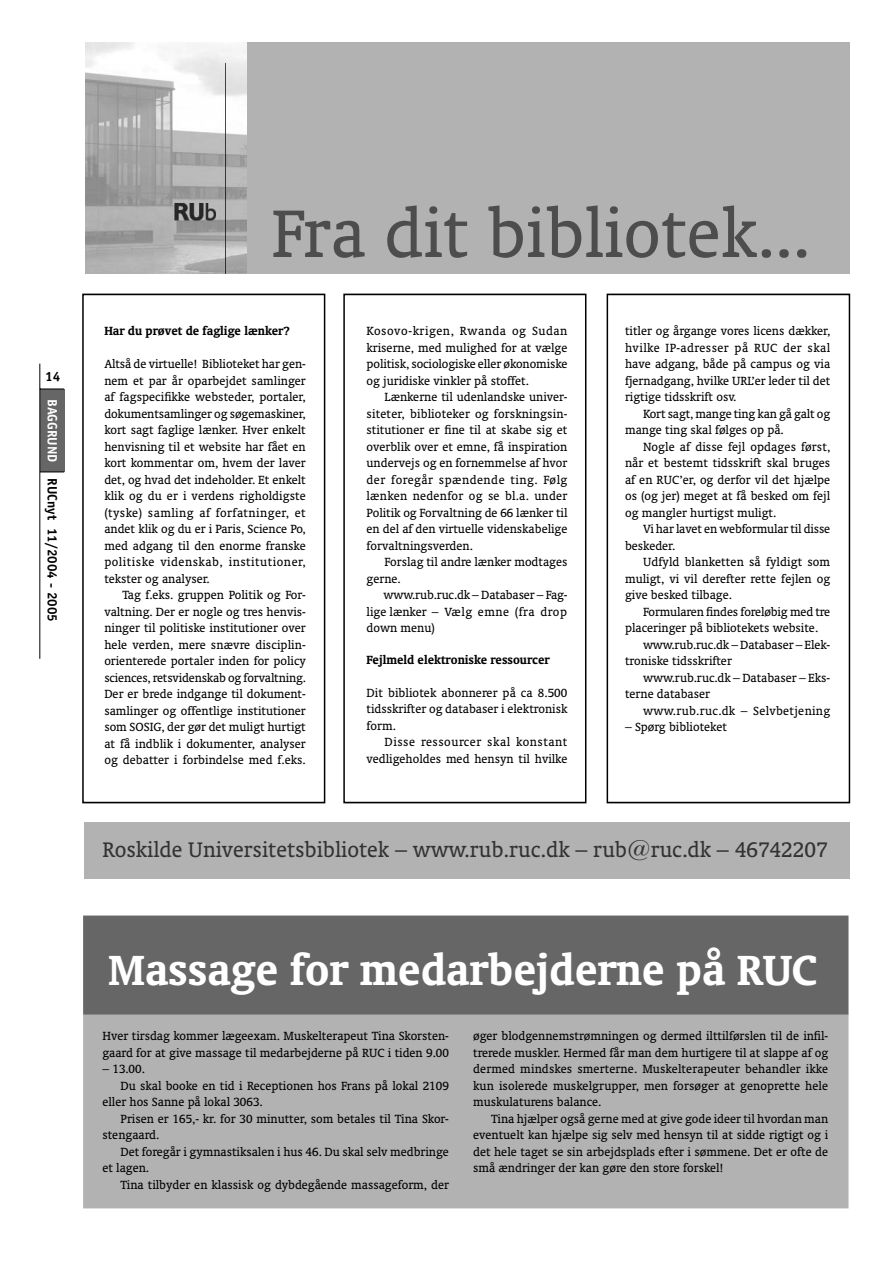
<style>
.page{position:relative;width:893px;height:1263px;background:#fff}
.page>*{position:absolute;margin:0;border:0;box-sizing:border-box;transform-origin:0 0}
.t1{font:76.5px "Oranda BT";color:#4d4d4d}
.t2{font:700 48px "Oranda BT";color:#fff}
.t3{font:24px "Oranda BT";color:#333}
.t4{font:13.5px/16.5px "Oranda BT";color:#000;text-align:justify}
.t5{font:700 13.5px "Oranda BT";color:#000}
.t6{font:700 13.5px "Officina Sans";color:#000}
.t7{font:13.5px "Oranda BT";letter-spacing:.025em;color:#000}
.s1{color:#fff}
</style>
<div class="page">
<div style="left:40px;top:389px;width:24px;height:83px;background:#666"></div>
<hr style="left:39px;top:364px;width:1px;height:295px;background:#000">
<svg style="left:40px;top:389px;width:24px;height:1px"></svg>
<svg style="left:40px;top:472px;width:24px;height:1px"></svg>
<div style="left:84px;top:1015px;width:764px;height:193px;background:#b2b2b2"></div>
<div style="left:83px;top:1014px;width:765px;height:194px;border:2px solid #b2b2b2"></div>
<div style="left:84px;top:916px;width:764px;height:98px;background:#666"></div>
<div style="left:83px;top:915px;width:765px;height:99px;border:2px solid #666"></div>
<div style="left:245px;top:43px;width:605px;height:231px;background:#b2b2b2"></div>
<div style="left:84px;top:822px;width:766px;height:57px;background:#b2b2b2"></div>
<svg style="left:82px;top:293px;width:769px;height:511px"></svg>
<img style="left:85px;top:43px;width:161px;height:231px">
<p class="t6" style="left:45px;top:371px;width:17px">14</p>
<p class="t6" style="left:58px;top:399px;width:224px;rotate:90deg"><span class="s1">BAGGRUND</span> RUCnyt 11/2004 - 2005</p>
<h1 class="t1" style="left:271px;top:202px;width:540px">Fra dit bibliotek...</h1>
<p class="t5" style="left:104px;top:325px;width:187px">Har du prøvet de faglige lænker?</p>
<p class="t4" style="left:104px;top:357px;width:203px">Altså de virtuelle! Biblioteket har gen&shy;nem et par år oparbejdet samlinger af fagspecifikke websteder, portaler, dokumentsamlinger og søgemaskiner, kort sagt faglige lænker. Hver enkelt henvisning til et website har fået en kort kommentar om, hvem der laver det, og hvad det indeholder. Et enkelt klik og du er i verdens righoldigste (tyske) samling af forfatninger, et andet klik og du er i Paris, Science Po, med adgang til den enorme franske politiske videnskab, institutioner, tekster og analyser.</p>
<p class="t4" style="left:104px;top:588px;width:203px;text-indent:18px">Tag f.eks. gruppen Politik og For&shy;valtning. Der er nogle og tres henvis&shy;ninger til politiske institutioner over hele verden, mere snævre disciplin&shy;orienterede portaler inden for policy sciences, retsvidenskab og forvaltning.<br>Der er brede indgange til dokument&shy;samlinger og offentlige institutioner som SOSIG, der gør det muligt hurtigt at få indblik i dokumenter, analyser og debatter i forbindelse med f.eks.</p>
<p class="t4" style="left:367px;top:324px;width:202px">Kosovo-krigen, Rwanda og Sudan kriserne, med mulighed for at vælge politisk, sociologiske eller økonomiske og juridiske vinkler på stoffet.</p>
<p class="t4" style="left:367px;top:390px;width:202px;text-indent:18px">Lænkerne til udenlandske univer&shy;siteter, biblioteker og forskningsin&shy;stitutioner er fine til at skabe sig et overblik over et emne, få inspiration undervejs og en fornemmelse af hvor der foregår spændende ting. Følg lænken nedenfor og se bl.a. under Politik og Forvaltning de 66 lænker til en del af den virtuelle videnskabelige forvaltningsverden.</p>
<p class="t4" style="left:367px;top:555px;width:202px;text-indent:18px">Forslag til andre lænker modtages gerne.</p>
<p class="t4" style="left:367px;top:588px;width:202px;text-indent:17px">www.rub.ruc.dk – Databaser – Fag&shy;lige lænker – Vælg emne (fra drop down menu)</p>
<p class="t5" style="left:367px;top:654px;width:185px">Fejlmeld elektroniske ressourcer</p>
<p class="t4" style="left:367px;top:685px;width:202px">Dit bibliotek abonnerer på ca 8.500 tidsskrifter og databaser i elektronisk form.</p>
<p class="t4" style="left:367px;top:735px;width:202px;text-align:right">Disse ressourcer skal konstant vedligeholdes med hensyn til hvilke</p>
<p class="t4" style="left:625px;top:324px;width:207px">titler og årgange vores licens dækker, hvilke IP-adresser på RUC der skal have adgang, både på campus og via fjernadgang, hvilke URL’er leder til det rigtige tidsskrift osv.</p>
<p class="t4" style="left:625px;top:406px;width:207px;text-indent:18px">Kort sagt, mange ting kan gå galt og mange ting skal følges op på.</p>
<p class="t4" style="left:625px;top:439px;width:207px;text-indent:18px">Nogle af disse fejl opdages først, når et bestemt tidsskrift skal bruges af en RUC’er, og derfor vil det hjælpe os (og jer) meget at få besked om fejl og mangler hurtigst muligt.</p>
<p class="t4" style="left:625px;top:522px;width:207px;text-indent:18px">Vi har lavet en webformular til disse beskeder.</p>
<p class="t4" style="left:625px;top:555px;width:207px;text-indent:18px">Udfyld blanketten så fyldigt som muligt, vi vil derefter rette fejlen og give besked tilbage.</p>
<p class="t4" style="left:643px;top:604px;width:189px">Formularen findes foreløbig med tre</p>
<p class="t4" style="left:625px;top:621px;width:195px">placeringer på bibliotekets website.</p>
<p class="t4" style="left:643px;top:637px;width:189px">www.rub.ruc.dk – Databaser – Elek-</p>
<p class="t4" style="left:625px;top:654px;width:108px">troniske tidsskrifter</p>
<p class="t4" style="left:643px;top:670px;width:189px">www.rub.ruc.dk – Databaser – Eks-</p>
<p class="t4" style="left:625px;top:687px;width:87px">terne databaser</p>
<p class="t7" style="left:643px;top:705px;width:189px">www.rub.ruc.dk – Selvbetjening</p>
<p class="t4" style="left:625px;top:720px;width:103px">– Spørg biblioteket</p>
<h3 class="t3" style="left:102px;top:840px;width:727px">Roskilde Universitetsbibliotek – www.rub.ruc.dk – rub@ruc.dk – 46742207</h3>
<h2 class="t2" style="left:109px;top:951px;width:710px">Massage for medarbejderne på RUC</h2>
<p class="t4" style="left:102px;top:1029px;width:348px">Hver tirsdag kommer lægeexam. Muskelterapeut Tina Skorsten&shy;gaard for at give massage til medarbejderne på RUC i tiden 9.00</p>
<p class="t4" style="left:102px;top:1062px;width:44px">– 13.00.</p>
<p class="t4" style="left:120px;top:1078px;width:330px">Du skal booke en tid i Receptionen hos Frans på lokal 2109</p>
<p class="t4" style="left:102px;top:1095px;width:162px">eller hos Sanne på lokal 3063.</p>
<p class="t4" style="left:120px;top:1111px;width:330px">Prisen er 165,- kr. for 30 minutter, som betales til Tina Skor-</p>
<p class="t4" style="left:102px;top:1128px;width:58px">stengaard.</p>
<p class="t4" style="left:120px;top:1144px;width:330px">Det foregår i gymnastiksalen i hus 46. Du skal selv medbringe</p>
<p class="t4" style="left:102px;top:1161px;width:48px">et lagen.</p>
<p class="t4" style="left:120px;top:1177px;width:330px">Tina tilbyder en klassisk og dybdegående massageform, der</p>
<p class="t4" style="left:473px;top:1029px;width:357px">øger blodgennemstrømningen og dermed ilttilførslen til de infil&shy;trerede muskler. Hermed får man dem hurtigere til at slappe af og dermed mindskes smerterne. Muskelterapeuter behandler ikke kun isolerede muskelgrupper, men forsøger at genoprette hele muskulaturens balance.</p>
<p class="t4" style="left:473px;top:1111px;width:357px;text-indent:18px">Tina hjælper også gerne med at give gode ideer til hvordan man eventuelt kan hjælpe sig selv med hensyn til at sidde rigtigt og i det hele taget se sin arbejdsplads efter i sømmene. Det er ofte de små ændringer der kan gøre den store forskel!</p>
</div>
